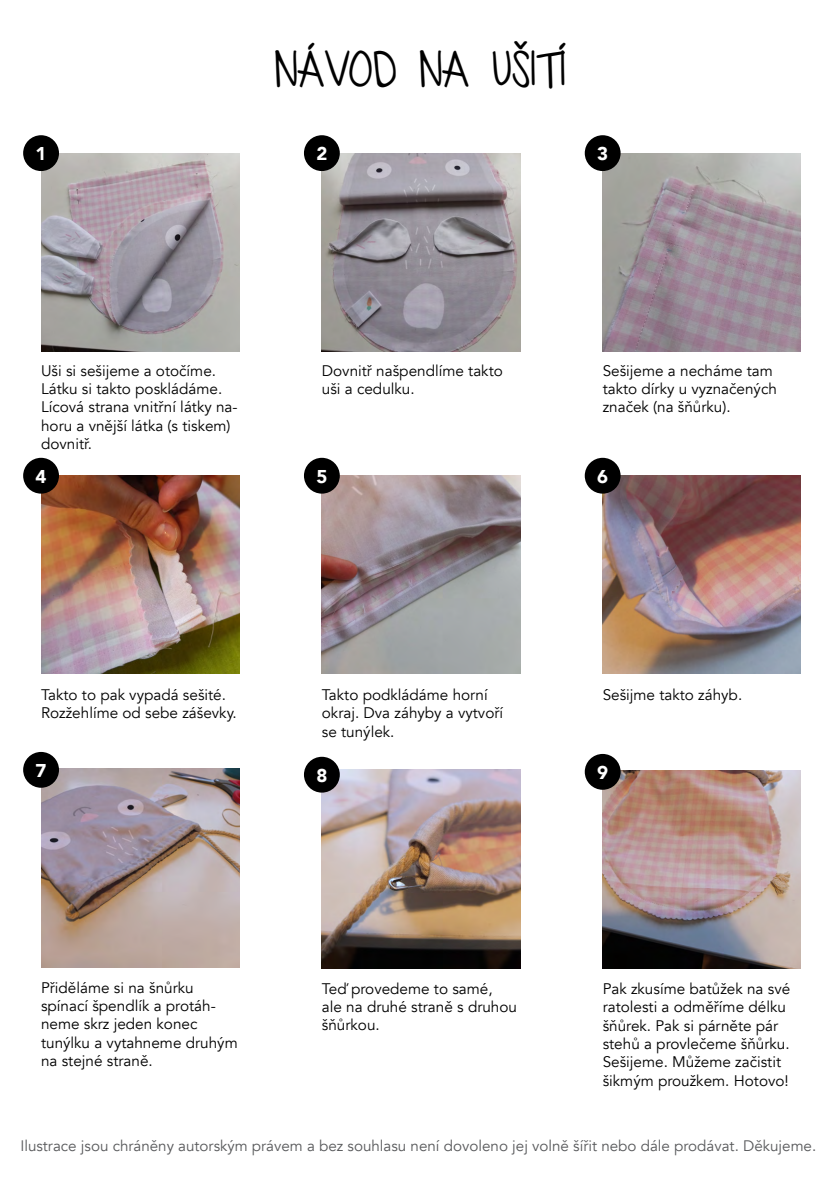
<style>
.page{position:relative;width:840px;height:1191px;background:#fff}
.page>*{position:absolute;margin:0;border:0;box-sizing:border-box;transform-origin:0 0}
.t1{font:45.6px "Beautiful Every Time";color:#000}
.t2{font:900 18.6px "Avenir";color:#fff}
.t3{font:15.4px/18.4px "Avenir";color:#000}
.t4{font:15.2px "Avenir";color:#58595b}
</style>
<div class="page">
<img style="left:41px;top:153px;width:198px;height:198px">
<img style="left:41px;top:476px;width:198px;height:198px">
<img style="left:41px;top:769px;width:198px;height:198px">
<img style="left:322px;top:153px;width:198px;height:198px">
<img style="left:322px;top:476px;width:198px;height:198px">
<img style="left:322px;top:770px;width:198px;height:198px">
<img style="left:602px;top:153px;width:198px;height:198px">
<img style="left:602px;top:476px;width:198px;height:198px">
<img style="left:602px;top:770px;width:198px;height:198px">
<div style="left:23px;top:135px;width:36px;height:36px;background:#000;border-radius:50%"></div>
<div style="left:23px;top:458px;width:36px;height:35px;background:#000;border-radius:50%"></div>
<div style="left:23px;top:752px;width:36px;height:35px;background:#000;border-radius:50%"></div>
<div style="left:304px;top:135px;width:35px;height:36px;background:#000;border-radius:50%"></div>
<div style="left:304px;top:458px;width:35px;height:35px;background:#000;border-radius:50%"></div>
<div style="left:304px;top:757px;width:35px;height:35px;background:#000;border-radius:50%"></div>
<div style="left:584px;top:135px;width:36px;height:36px;background:#000;border-radius:50%"></div>
<div style="left:584px;top:458px;width:36px;height:35px;background:#000;border-radius:50%"></div>
<div style="left:584px;top:754px;width:36px;height:35px;background:#000;border-radius:50%"></div>
<p class="t2" style="left:36px;top:137px;width:12px">1</p>
<h1 class="t1" style="left:274px;top:43px;width:292px">NÁVOD NA UŠITÍ</h1>
<p class="t2" style="left:316px;top:137px;width:12px">2</p>
<p class="t2" style="left:597px;top:137px;width:12px">3</p>
<p class="t3" style="left:41px;top:361px;width:198px">Uši si sešijeme a otočíme.<br>Látku si takto poskládáme.<br>Lícová strana vnitřní látky na&shy;horu a vnější látka (s tiskem) dovnitř.</p>
<p class="t3" style="left:322px;top:361px;width:182px">Dovnitř našpendlíme takto uši a cedulku.</p>
<p class="t3" style="left:602px;top:361px;width:176px">Sešijeme a necháme tam takto dírky u vyznačených značek (na šňůrku).</p>
<p class="t2" style="left:36px;top:460px;width:12px">4</p>
<p class="t2" style="left:316px;top:460px;width:12px">5</p>
<p class="t2" style="left:597px;top:460px;width:12px">6</p>
<p class="t3" style="left:41px;top:685px;width:197px">Takto to pak vypadá sešité.<br>Rozžehlíme od sebe záševky.</p>
<p class="t3" style="left:322px;top:685px;width:183px">Takto podkládáme horní okraj. Dva záhyby a vytvoří se tunýlek.</p>
<p class="t3" style="left:602px;top:685px;width:141px">Sešijme takto záhyb.</p>
<p class="t2" style="left:36px;top:754px;width:12px">7</p>
<p class="t2" style="left:316px;top:759px;width:12px">8</p>
<p class="t2" style="left:597px;top:756px;width:12px">9</p>
<p class="t3" style="left:41px;top:978px;width:198px">Přiděláme si na šnůrku spínací špendlík a protáh&shy;neme skrz jeden konec tunýlku a vytahneme druhým na stejné straně.</p>
<p class="t3" style="left:322px;top:979px;width:196px">Teď provedeme to samé,<br>ale na druhé straně s druhou šňůrkou.</p>
<p class="t3" style="left:602px;top:979px;width:189px">Pak zkusíme batůžek na své ratolesti a odměříme délku šňůrek. Pak si párněte pár stehů a provlečeme šňůrku.<br>Sešijeme. Můžeme začistit šikmým proužkem. Hotovo!</p>
<p class="t4" style="left:20px;top:1137px;width:797px">Ilustrace jsou chráněny autorským právem a bez souhlasu není dovoleno jej volně šířit nebo dále prodávat. Děkujeme.</p>
</div>
